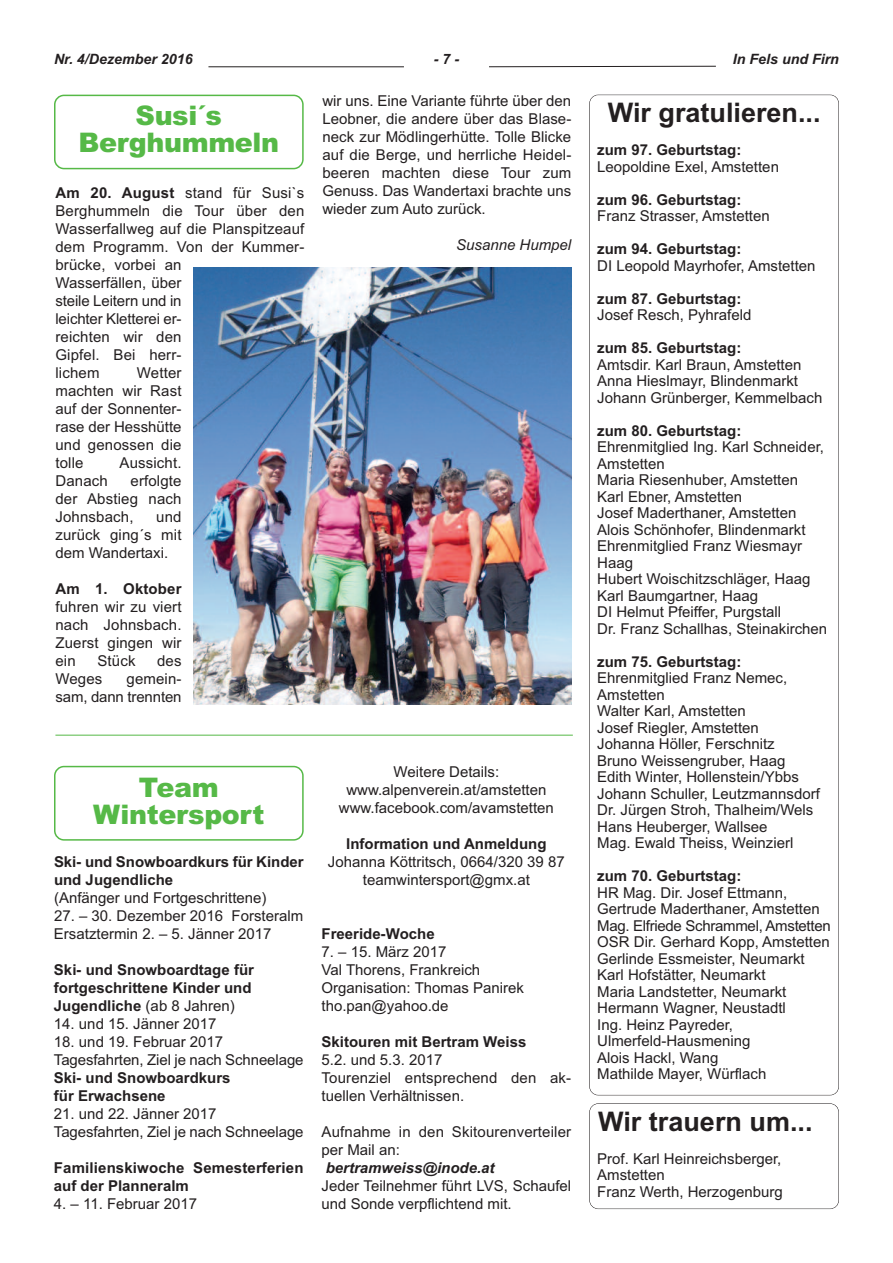
<style>
.page{position:relative;width:893px;height:1263px;background:#fff}
.page>*{position:absolute;margin:0;border:0;box-sizing:border-box;transform-origin:0 0}
.t1{font:900 27px/27px "Arial";letter-spacing:-.015em;color:#56b947;text-align:center}
.t2{font:700 27px "Arial";color:#231f20}
.t3{font:15px/18px "Arial";color:#231f20}
.t4{font:700 15px/18px "Arial";color:#231f20}
.t5{font:italic 700 15px "Arial";color:#231f20}
.t6{font:italic 15px "Arial";color:#231f20}
.t7{font:italic 700 14.25px "Arial";color:#231f20}
.s1{font-weight:700}
.s2{font-weight:400}
</style>
<div class="page">
<hr style="left:208px;top:66px;width:196px;height:1px;background:#231f20">
<svg style="left:489px;top:65px;width:227px;height:3px"></svg>
<svg style="left:54px;top:766px;width:250px;height:75px"></svg>
<svg style="left:54px;top:95px;width:250px;height:74px"></svg>
<img style="left:194px;top:268px;width:377px;height:436px">
<div style="left:589px;top:1103px;width:250px;height:106px;border:1px solid #231f20;border-radius:9px"></div>
<hr style="left:55px;top:735px;width:518px;height:1px;background:#56b947">
<p class="t7" style="left:54px;top:51px;width:140px">Nr. 4/Dezember 2016</p>
<p class="t7" style="left:434px;top:51px;width:27px">-7-</p>
<p class="t7" style="left:733px;top:51px;width:108px">In Fels und Firn</p>
<p class="t3" style="left:322px;top:91px;width:250px;text-align:justify">wir uns. Eine Variante führte über den Leobner, die andere über das Blase&shy;neck zur Mödlingerhütte. Tolle Blicke auf die Berge, und herrliche Heidel&shy;beeren machten diese Tour zum Genuss. Das Wandertaxi brachte uns wieder zum Auto zurück.</p>
<p class="t6" style="left:456px;top:236px;width:117px">Susanne Humpel</p>
<h1 class="t1" style="left:78px;top:102px;width:202px">Susi´s<br>Berghummeln</h1>
<h1 class="t2" style="left:608px;top:97px;width:214px">Wir gratulieren...</h1>
<p class="t4" style="left:597px;top:141px;width:146px">zum 97. Geburtstag:</p>
<p class="t3" style="left:597px;top:157px;width:183px">Leopoldine Exel, Amstetten</p>
<p class="t4" style="left:597px;top:190px;width:146px">zum 96. Geburtstag:</p>
<p class="t3" style="left:597px;top:207px;width:174px">Franz Strasser, Amstetten</p>
<p class="t4" style="left:597px;top:240px;width:146px">zum 94. Geburtstag:</p>
<p class="t3" style="left:597px;top:256px;width:220px">DI Leopold Mayrhofer, Amstetten</p>
<p class="t4" style="left:597px;top:289px;width:146px">zum 87. Geburtstag:</p>
<p class="t3" style="left:597px;top:306px;width:156px">Josef Resch, Pyhrafeld</p>
<p class="t4" style="left:597px;top:339px;width:146px">zum 85. Geburtstag:</p>
<p class="t3" style="left:597px;top:356px;width:227px;line-height:16.5px">Amtsdir. Karl Braun, Amstetten<br>Anna Hieslmayr, Blindenmarkt<br>Johann Grünberger, Kemmelbach</p>
<p class="t4" style="left:597px;top:421px;width:146px">zum 80. Geburtstag:</p>
<p class="t3" style="left:597px;top:439px;width:232px;line-height:16.5px">Ehrenmitglied Ing. Karl Schneider,<br>Amstetten<br>Maria Riesenhuber, Amstetten<br>Karl Ebner, Amstetten<br>Josef Maderthaner, Amstetten<br>Alois Schönhofer, Blindenmarkt<br>Ehrenmitglied Franz Wiesmayr<br>Haag<br>Hubert Woischitzschläger, Haag<br>Karl Baumgartner, Haag<br>DI Helmut Pfeiffer, Purgstall<br>Dr. Franz Schallhas, Steinakirchen</p>
<p class="t4" style="left:597px;top:652px;width:146px">zum 75. Geburtstag:</p>
<p class="t3" style="left:597px;top:670px;width:224px;line-height:16.5px">Ehrenmitglied Franz Nemec,<br>Amstetten<br>Walter Karl, Amstetten<br>Josef Riegler, Amstetten<br>Johanna Höller, Ferschnitz<br>Bruno Weissengruber, Haag<br>Edith Winter, Hollenstein/Ybbs<br>Johann Schuller, Leutzmannsdorf<br>Dr. Jürgen Stroh, Thalheim/Wels<br>Hans Heuberger, Wallsee<br>Mag. Ewald Theiss, Weinzierl</p>
<p class="t4" style="left:597px;top:867px;width:146px">zum 70. Geburtstag:</p>
<p class="t3" style="left:597px;top:884px;width:235px;line-height:16.5px">HR Mag. Dir. Josef Ettmann,<br>Gertrude Maderthaner, Amstetten<br>Mag. Elfriede Schrammel, Amstetten<br>OSR Dir. Gerhard Kopp, Amstetten<br>Gerlinde Essmeister, Neumarkt<br>Karl Hofstätter, Neumarkt<br>Maria Landstetter, Neumarkt<br>Hermann Wagner, Neustadtl<br>Ing. Heinz Payreder,<br>Ulmerfeld-Hausmening<br>Alois Hackl, Wang<br>Mathilde Mayer, Würflach</p>
<h1 class="t2" style="left:598px;top:1106px;width:216px">Wir trauern um...</h1>
<p class="t3" style="left:597px;top:1150px;width:187px;line-height:16.5px">Prof. Karl Heinreichsberger,<br>Amstetten<br>Franz Werth, Herzogenburg</p>
<p class="t3" style="left:55px;top:184px;width:250px"><span class="s1">Am 20. August</span> stand für Susi`s<br>Berghummeln die Tour über den<br>Wasserfallweg auf die Planspitzeauf dem Programm. Von der Kummer&shy;brücke, vorbei an<br>Wasserfällen, über<br>steile Leitern und in<br>leichter Kletterei er-<br>reichten wir den<br>Gipfel. Bei herr-<br>lichem</p>
<p class="t3" style="left:55px;top:364px;width:128px;text-align:justify;text-indent:82px">Wetter machten wir Rast auf der Sonnenter&shy;rase der Hesshütte und genossen die tolle</p>
<p class="t3" style="left:120px;top:454px;width:64px">Aussicht.</p>
<p class="t3" style="left:55px;top:472px;width:128px;text-align:justify;text-indent:75px">erfolgte der Abstieg nach Johnsbach,</p>
<p class="t3" style="left:55px;top:472px;width:54px">Danach</p>
<p class="t3" style="left:55px;top:508px;width:128px;text-align:justify;text-indent:101px">und zurück ging´s mit dem Wandertaxi.</p>
<p class="t4" style="left:55px;top:580px;width:128px">Am 1. Oktober</p>
<p class="t3" style="left:55px;top:598px;width:128px;text-align:justify">fuhren wir zu viert nach Johnsbach.<br>Zuerst gingen wir ein</p>
<p class="t3" style="left:97px;top:652px;width:40px">Stück</p>
<p class="t3" style="left:157px;top:652px;width:26px">des</p>
<p class="t3" style="left:55px;top:670px;width:49px">Weges</p>
<p class="t3" style="left:55px;top:670px;width:128px;text-align:right">gemein-<br>sam, dann trennten</p>
<p class="t3" style="left:339px;top:762px;width:217px;text-align:center">Weitere Details: www.alpenverein.at/amstetten www.facebook.com/avamstetten</p>
<p class="t4" style="left:346px;top:834px;width:202px">Information und Anmeldung</p>
<p class="t3" style="left:328px;top:852px;width:238px;text-align:center">Johanna Köttritsch, 0664/320 39 87 teamwintersport@gmx.at</p>
<h1 class="t1" style="left:93px;top:774px;width:173px">Team<br>Wintersport</h1>
<p class="t4" style="left:54px;top:852px;width:251px">Ski- und Snowboardkurs für Kinder und Jugendliche</p>
<p class="t3" style="left:54px;top:888px;width:214px">(Anfänger und Fortgeschrittene)</p>
<p class="t3" style="left:54px;top:906px;width:251px">27. – 30. Dezember 2016 Forsteralm<br>Ersatztermin 2. – 5. Jänner 2017</p>
<p class="t4" style="left:54px;top:960px;width:202px">Ski- und Snowboardtage für fortgeschrittene Kinder und<br>Jugendliche <span class="s2">(ab 8 Jahren)</span></p>
<p class="t3" style="left:54px;top:1014px;width:164px">14. und 15. Jänner 2017</p>
<p class="t3" style="left:54px;top:1032px;width:251px">18. und 19. Februar 2017<br>Tagesfahrten, Ziel je nach Schneelage</p>
<p class="t4" style="left:54px;top:1068px;width:178px">Ski- und Snowboardkurs für Erwachsene</p>
<p class="t3" style="left:54px;top:1104px;width:251px">21. und 22. Jänner 2017<br>Tagesfahrten, Ziel je nach Schneelage</p>
<p class="t4" style="left:54px;top:1158px;width:251px">Familienskiwoche Semesterferien auf der Planneralm</p>
<p class="t3" style="left:54px;top:1194px;width:145px">4. – 11. Februar 2017</p>
<p class="t4" style="left:322px;top:924px;width:115px">Freeride-Woche</p>
<p class="t3" style="left:322px;top:942px;width:204px">7. – 15. März 2017<br>Val Thorens, Frankreich<br>Organisation: Thomas Panirek tho.pan@yahoo.de</p>
<p class="t4" style="left:322px;top:1032px;width:206px">Skitouren mit Bertram Weiss</p>
<p class="t3" style="left:322px;top:1050px;width:251px">5.2. und 5.3. 2017<br>Tourenziel entsprechend den ak&shy;tuellen Verhältnissen.</p>
<p class="t3" style="left:322px;top:1122px;width:251px">Aufnahme in den Skitourenverteiler per Mail an:</p>
<p class="t5" style="left:326px;top:1159px;width:170px">bertramweiss@inode.at</p>
<p class="t3" style="left:322px;top:1176px;width:251px">Jeder Teilnehmer führt LVS, Schaufel und Sonde verpflichtend mit.</p>
</div>
